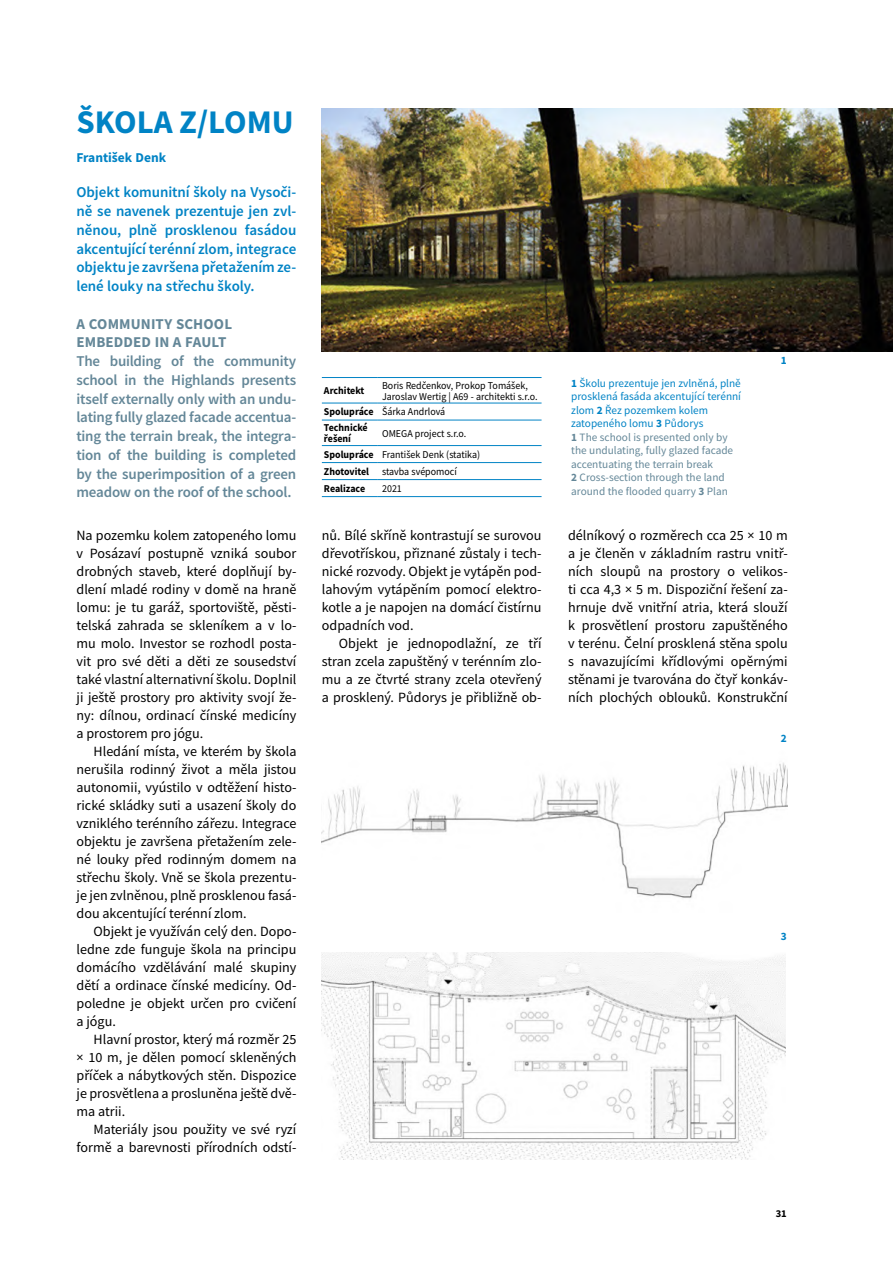
<style>
.page{position:relative;width:893px;height:1263px;background:#fff}
.page>*{position:absolute;margin:0;border:0;box-sizing:border-box;transform-origin:0 0}
.t1{font:700 33px "Source Sans Pro";color:#0083c5}
.t2{font:600 15px/18.8px "Source Sans Pro";letter-spacing:-.015em;color:#648798;text-align:justify}
.t3{font:600 15px/18.8px "Source Sans Pro";letter-spacing:-.005em;color:#0083c5;text-align:justify}
.t4{font:700 15px/18.8px "Source Sans Pro";letter-spacing:.01em;color:#648798}
.t5{font:14.1px/18px "Source Sans Pro";color:#000;text-align:justify}
.t6{font:700 13.5px "Source Sans Pro";color:#0083c5}
.t7{font:11.25px/13.5px "Source Sans Pro";color:#648798}
.t8{font:700 11.25px "Source Sans Pro";color:#0083c5}
.t9{font:10.5px/11.2px "Source Sans Pro";color:#000;scale:.95 1}
.t10{font:700 10.5px/16px "Source Sans Pro";color:#000;scale:.95 1}
.t11{font:700 10.5px "Source Sans Pro";color:#000}
.s1{font-weight:400}
.s2{font-weight:700}
.s3{font-weight:700;color:#0083c5}
.s4{color:#0083c5}
</style>
<div class="page">
<img style="left:322px;top:952px;width:464px;height:207px">
<img style="left:322px;top:762px;width:466px;height:136px">
<hr style="left:378px;top:377px;width:164px;height:1px;background:#0083c5">
<hr style="left:378px;top:403px;width:164px;height:1px;background:#0083c5">
<hr style="left:378px;top:420px;width:164px;height:1px;background:#0083c5">
<hr style="left:378px;top:445px;width:164px;height:1px;background:#0083c5">
<hr style="left:378px;top:462px;width:164px;height:1px;background:#0083c5">
<hr style="left:378px;top:479px;width:164px;height:1px;background:#0083c5">
<hr style="left:378px;top:496px;width:164px;height:1px;background:#0083c5">
<hr style="left:322px;top:377px;width:56px;height:1px;background:#0083c5">
<hr style="left:322px;top:403px;width:56px;height:1px;background:#0083c5">
<hr style="left:322px;top:420px;width:56px;height:1px;background:#0083c5">
<hr style="left:322px;top:445px;width:56px;height:1px;background:#0083c5">
<hr style="left:322px;top:462px;width:56px;height:1px;background:#0083c5">
<hr style="left:322px;top:479px;width:56px;height:1px;background:#0083c5">
<hr style="left:322px;top:496px;width:56px;height:1px;background:#0083c5">
<img style="left:322px;top:108px;width:571px;height:243px">
<h1 class="t1" style="left:77px;top:99px;width:219px">ŠKOLA Z/LOMU</h1>
<p class="t6" style="left:76px;top:148px;width:91px">František Denk</p>
<p class="t3" style="left:76px;top:183px;width:221px">Objekt komunitní školy na Vysoči&shy;ně se navenek prezentuje jen zvl&shy;něnou, plně prosklenou fasádou akcentující terénní zlom, integrace objektu je završena přetažením ze&shy;lené louky na střechu školy.</p>
<p class="t4" style="left:76px;top:314px;width:157px">A COMMUNITY SCHOOL<br>EMBEDDED IN A FAULT</p>
<p class="t2" style="left:76px;top:351px;width:221px">The building of the community school in the Highlands presents itself externally only with an undu&shy;lating fully glazed facade accentua&shy;ting the terrain break, the integra&shy;tion of the building is completed by the superimposition of a green meadow on the roof of the school.</p>
<p class="t5" style="left:77px;top:526px;width:221px">Na pozemku kolem zatopeného lomu v Posázaví postupně vzniká soubor drobných staveb, které doplňují by&shy;dlení mladé rodiny v domě na hraně lomu: je tu garáž, sportoviště, pěsti&shy;telská zahrada se skleníkem a v lo&shy;mu molo. Investor se rozhodl posta&shy;vit pro své děti a děti ze sousedství také vlastní alternativní školu. Doplnil ji ještě prostory pro aktivity svojí že&shy;ny: dílnou, ordinací čínské medicíny a prostorem pro jógu.</p>
<p class="t5" style="left:77px;top:742px;width:221px;text-indent:17px">Hledání místa, ve kterém by škola nerušila rodinný život a měla jistou autonomii, vyústilo v odtěžení histo&shy;rické skládky suti a usazení školy do vzniklého terénního zářezu. Integrace objektu je završena přetažením zele&shy;né louky před rodinným domem na střechu školy. Vně se škola prezentu&shy;je jen zvlněnou, plně prosklenou fasá&shy;dou akcentující terénní zlom.</p>
<p class="t5" style="left:77px;top:922px;width:221px;text-indent:17px">Objekt je využíván celý den. Dopo&shy;ledne zde funguje škola na principu domácího vzdělávání malé skupiny dětí a ordinace čínské medicíny. Od&shy;poledne je objekt určen pro cvičení a jógu.</p>
<p class="t5" style="left:77px;top:1030px;width:221px;text-indent:17px">Hlavní prostor, který má rozměr 25 × 10 m, je dělen pomocí skleněných příček a nábytkových stěn. Dispozice je prosvětlena a prosluněna ještě dvě&shy;ma atrii.</p>
<p class="t5" style="left:77px;top:1120px;width:221px;text-align:right">Materiály jsou použity ve své ryzí formě a barevnosti přírodních odstí-</p>
<p class="t10" style="left:324px;top:383px;width:44px">Architekt</p>
<p class="t9" style="left:382px;top:379px;width:165px">Boris Redčenkov, Prokop Tomášek,<br>Jaroslav Wertig | A69 - architekti s.r.o.</p>
<p class="t10" style="left:324px;top:404px;width:129px">Spolupráce <span class="s1">Šárka Andrlová<br></span>Technické</p>
<p class="t10" style="left:324px;top:430px;width:30px">řešení</p>
<p class="t9" style="left:324px;top:422px;width:166px;line-height:21.3px;text-indent:58px">OMEGA project s.r.o.<br><span class="s2">Spolupráce</span> František Denk (statika)</p>
<p class="t10" style="left:324px;top:463px;width:141px;line-height:17px">Zhotovitel <span class="s1">stavba svépomocí<br></span>Realizace</p>
<p class="t9" style="left:382px;top:483px;width:22px">2021</p>
<p class="t5" style="left:322px;top:526px;width:221px">nů. Bílé skříně kontrastují se surovou dřevotřískou, přiznané zůstaly i tech&shy;nické rozvody. Objekt je vytápěn pod&shy;lahovým vytápěním pomocí elektro&shy;kotle a je napojen na domácí čistírnu odpadních vod.</p>
<p class="t5" style="left:322px;top:634px;width:221px;text-indent:17px">Objekt je jednopodlažní, ze tří stran zcela zapuštěný v terénním zlo&shy;mu a ze čtvrté strany zcela otevřený a prosklený. Půdorys je přibližně ob-</p>
<p class="t8" style="left:781px;top:353px;width:7px">1</p>
<p class="t7" style="left:571px;top:376px;width:171px"><span class="s3">1</span> <span class="s4">Školu prezentuje jen zvlněná, plně prosklená fasáda akcentující terénní zlom</span> <span class="s3">2</span> <span class="s4">Řez pozemkem kolem zatopeného lomu</span> <span class="s3">3</span> <span class="s4">Půdorys<br></span><span class="s2">1</span> The school is presented only by the undulating, fully glazed facade accentuating the terrain break<br><span class="s2">2</span> Cross-section through the land around the flooded quarry <span class="s2">3</span> Plan</p>
<p class="t5" style="left:568px;top:526px;width:221px">délníkový o rozměrech cca 25 × 10 m a je členěn v základním rastru vnitř&shy;ních sloupů na prostory o velikos&shy;ti cca 4,3 × 5 m. Dispoziční řešení za&shy;hrnuje dvě vnitřní atria, která slouží k prosvětlení prostoru zapuštěného v terénu. Čelní prosklená stěna spolu s navazujícími křídlovými opěrnými stěnami je tvarována do čtyř konkáv&shy;ních plochých oblouků. Konstrukční</p>
<p class="t8" style="left:781px;top:731px;width:7px">2</p>
<p class="t8" style="left:781px;top:929px;width:7px">3</p>
<p class="t11" style="left:776px;top:1206px;width:13px">31</p>
</div>
